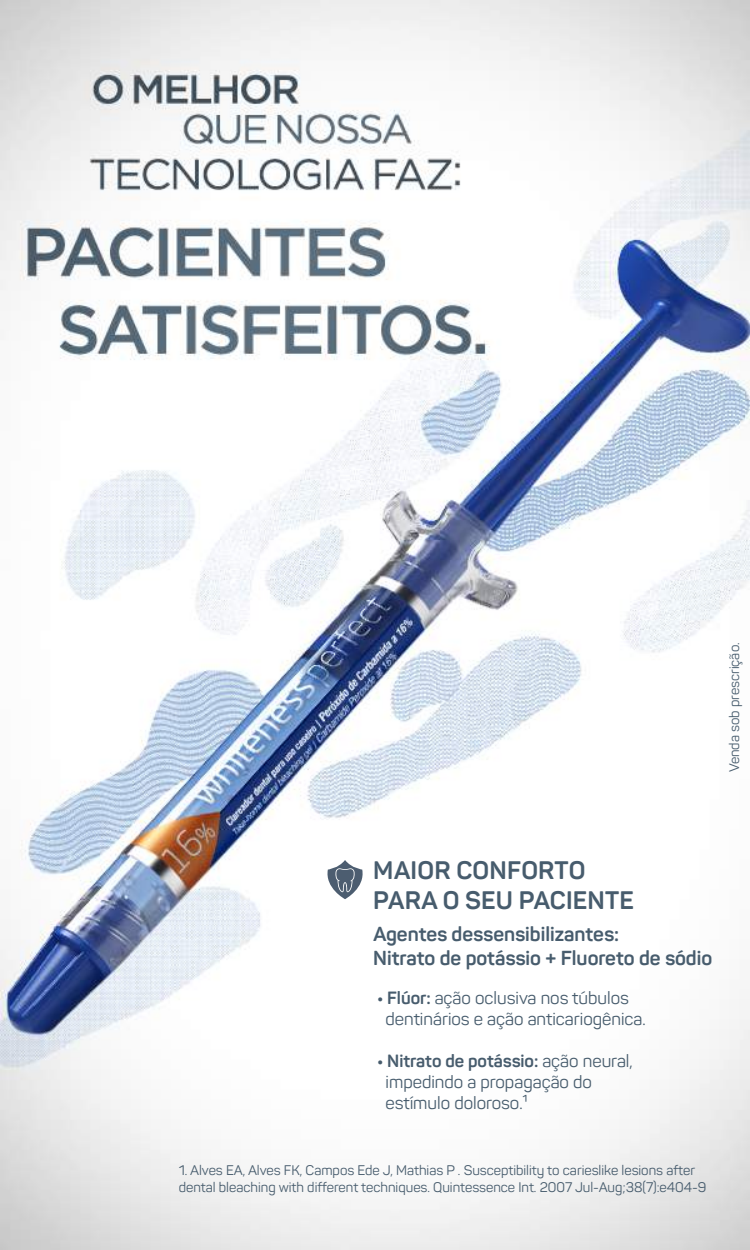
<style>
.page{position:relative;width:750px;height:1250px;background:#fff}
.page>*{position:absolute;margin:0;border:0;box-sizing:border-box;transform-origin:0 0}
.t1{font:700 25px/30px "Panton";letter-spacing:.01em;color:#475c6d}
.t2{font:700 20px/24px "Panton";color:#475c6d}
.t3{font:17.5px/21px "Panton";color:#475c6d}
.t4{font:13.75px/16.5px "Panton";color:#475c6d}
.s1{font-weight:700}
</style>
<div class="page">
<img style="left:0;top:0;width:750px;height:1250px">
<svg style="left:325px;top:860px;width:41px;height:39px"></svg>
<p class="t4" style="left:726px;top:772px;width:131px;rotate:-90deg">Venda sob prescrição.</p>
<h1 class="t1" style="left:373px;top:855px;width:262px">MAIOR CONFORTO<br>PARA O SEU PACIENTE</h1>
<h2 class="t2" style="left:373px;top:922px;width:341px">Agentes dessensibilizantes:<br>Nitrato de potássio + Fluoreto de sódio</h2>
<p class="t3" style="left:386px;top:988px;width:262px;text-indent:-9px"><span class="s1">• Flúor:</span> ação oclusiva nos túbulos dentinários e ação anticariogênica.</p>
<p class="t3" style="left:386px;top:1051px;width:249px;text-indent:-9px"><span class="s1">• Nitrato de potássio:</span> ação neural, impedindo a propagação do estímulo doloroso.¹</p>
<p class="t4" style="left:179px;top:1162px;width:529px">1. Alves EA, Alves FK, Campos Ede J, Mathias P . Susceptibility to carieslike lesions after dental bleaching with different techniques. Quintessence Int. 2007 Jul-Aug;38(7):e404-9</p>
</div>
